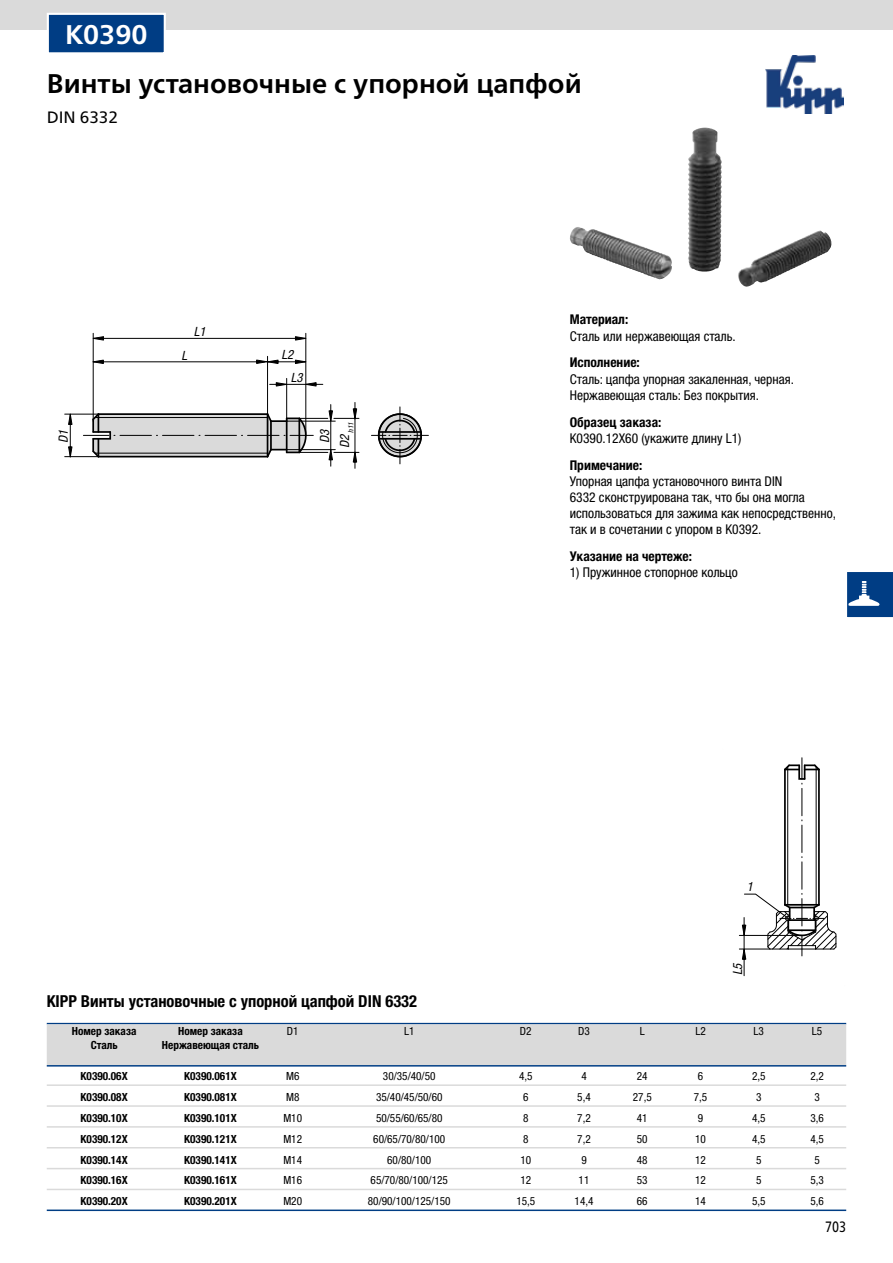
<style>
.page{position:relative;width:893px;height:1263px;background:#fff}
.page>*{position:absolute;margin:0;border:0;box-sizing:border-box;transform-origin:0 0}
.t1{font:700 27px "Frutiger Neue LTW1 G";color:#000}
.t2{font:700 27px "Frutiger Neue LTW1 G";color:#fff}
.t3{font:700 condensed 16.5px "Helvetica Neue LTW1 G";color:#000}
.t4{font:16.5px "Frutiger Neue LTW1 G";color:#000}
.t5{font:15px "Frutiger Neue LTW1 G";color:#000;scale:.81 1}
.t6{font:condensed 13.5px/16.2px "Helvetica Neue LTW1 G";color:#000}
.t7{font:700 condensed 13.5px "Helvetica Neue LTW1 G";color:#000}
.t8{font:italic condensed 12.75px/22.6px "Helvetica Neue LTW1 G";color:#000}
.t9{font:condensed 11.25px "Helvetica Neue LTW1 G";color:#000}
.t10{font:700 condensed 11.25px "Helvetica Neue LTW1 G";color:#000}
.t11{font:italic condensed 7.5px "Helvetica Neue LTW1 G";color:#000}
</style>
<div class="page">
<img style="left:765px;top:55px;width:79px;height:58px">
<div style="left:0;top:0;width:893px;height:30px;background:#dadada"></div>
<svg style="left:847px;top:572px;width:46px;height:46px;background:#245995"></svg>
<img style="left:688px;top:131px;width:6px;height:120px">
<svg style="left:371px;top:407px;width:57px;height:57px"></svg>
<hr style="left:270px;top:384px;width:53px;height:1px;background:#000">
<hr style="left:286px;top:378px;width:1px;height:43px;background:#000">
<hr style="left:268px;top:361px;width:38px;height:1px;background:#000">
<hr style="left:267px;top:356px;width:1px;height:79px;background:#000">
<hr style="left:93px;top:338px;width:213px;height:1px;background:#000">
<hr style="left:305px;top:333px;width:1px;height:102px;background:#000">
<hr style="left:93px;top:333px;width:1px;height:88px;background:#000">
<hr style="left:70px;top:414px;width:1px;height:43px;background:#000">
<hr style="left:65px;top:456px;width:33px;height:1px;background:#000">
<hr style="left:65px;top:414px;width:33px;height:1px;background:#000">
<hr style="left:330px;top:405px;width:1px;height:61px;background:#000">
<hr style="left:355px;top:402px;width:1px;height:66px;background:#000">
<svg style="left:295px;top:336px;width:12px;height:5px"></svg>
<svg style="left:92px;top:336px;width:12px;height:5px"></svg>
<svg style="left:295px;top:359px;width:12px;height:5px"></svg>
<svg style="left:275px;top:382px;width:17px;height:5px"></svg>
<svg style="left:301px;top:382px;width:16px;height:5px"></svg>
<svg style="left:68px;top:413px;width:5px;height:12px"></svg>
<svg style="left:68px;top:446px;width:5px;height:12px"></svg>
<svg style="left:83px;top:408px;width:276px;height:55px"></svg>
<hr style="left:93px;top:361px;width:172px;height:1px;background:#000">
<svg style="left:92px;top:359px;width:12px;height:5px"></svg>
<svg style="left:256px;top:359px;width:23px;height:5px"></svg>
<hr style="left:744px;top:917px;width:1px;height:59px;background:#000">
<hr style="left:739px;top:948px;width:31px;height:1px;background:#000">
<hr style="left:739px;top:935px;width:63px;height:1px;background:#000">
<svg style="left:741px;top:758px;width:96px;height:202px"></svg>
<div style="left:48px;top:14px;width:117px;height:39px;background:#003d84"></div>
<div style="left:47px;top:13px;width:119px;height:41px;border:2px solid #fff"></div>
<hr style="left:47px;top:1023px;width:799px;height:1px;background:#003d84">
<div style="left:47px;top:1024px;width:799px;height:41px;background:#dadada"></div>
<hr style="left:47px;top:1065px;width:799px;height:1px;background:#003d84">
<hr style="left:47px;top:1084px;width:799px;height:2px;background:#dadada">
<hr style="left:47px;top:1105px;width:799px;height:2px;background:#dadada">
<hr style="left:47px;top:1126px;width:799px;height:2px;background:#dadada">
<hr style="left:47px;top:1147px;width:799px;height:1px;background:#dadada">
<hr style="left:47px;top:1168px;width:799px;height:1px;background:#dadada">
<hr style="left:47px;top:1189px;width:799px;height:1px;background:#dadada">
<hr style="left:47px;top:1209px;width:799px;height:2px;background:#003d84">
<h1 class="t2" style="left:65px;top:18px;width:84px">K0390</h1>
<h1 class="t1" style="left:47px;top:67px;width:537px">Винты установочные с упорной цапфой</h1>
<p class="t4" style="left:47px;top:105px;width:73px">DIN 6332</p>
<p class="t8" style="left:194px;top:320px;width:13px">L1</p>
<p class="t8" style="left:182px;top:344px;width:7px">L</p>
<p class="t8" style="left:291px;top:343px;width:13px;text-indent:-9px">L2<br>L3</p>
<p class="t8" style="left:52px;top:443px;width:15px;rotate:-90deg">D1</p>
<p class="t11" style="left:347px;top:448px;width:27px;rotate:-90deg"><sup>D2</sup> h11</p>
<p class="t8" style="left:313px;top:443px;width:16px;rotate:-90deg">D3</p>
<p class="t7" style="left:570px;top:311px;width:60px">Материал:</p>
<p class="t6" style="left:570px;top:328px;width:167px">Сталь или нержавеющая сталь.</p>
<p class="t7" style="left:570px;top:354px;width:72px">Исполнение:</p>
<p class="t6" style="left:570px;top:371px;width:226px">Сталь: цапфа упорная закаленная, черная.<br>Нержавеющая сталь: Без покрытия.</p>
<p class="t7" style="left:570px;top:414px;width:93px">Образец заказа:</p>
<p class="t6" style="left:570px;top:430px;width:173px">K0390.12X60 (укажите длину L1)</p>
<p class="t7" style="left:570px;top:457px;width:74px">Примечание:</p>
<p class="t6" style="left:570px;top:473px;width:268px">Упорная цапфа установочного винта DIN<br>6332 сконструирована так, что бы она могла использоваться для зажима как непосредственно, так и в сочетании с упором в K0392.</p>
<p class="t7" style="left:570px;top:548px;width:124px">Указание на чертеже:</p>
<p class="t6" style="left:570px;top:565px;width:169px">1) Пружинное стопорное кольцо</p>
<p class="t8" style="left:747px;top:876px;width:8px">1</p>
<p class="t8" style="left:726px;top:975px;width:14px;rotate:-90deg">L5</p>
<p class="t3" style="left:47px;top:991px;width:372px">KIPP Винты установочные с упорной цапфой DIN 6332</p>
<p class="t10" style="left:72px;top:1024px;width:66px">Номер заказа</p>
<p class="t10" style="left:178px;top:1024px;width:66px">Номер заказа</p>
<p class="t9" style="left:287px;top:1024px;width:13px">D1</p>
<p class="t9" style="left:404px;top:1024px;width:12px">L1</p>
<p class="t9" style="left:520px;top:1024px;width:13px">D2</p>
<p class="t9" style="left:578px;top:1024px;width:13px">D3</p>
<p class="t9" style="left:640px;top:1024px;width:6px">L</p>
<p class="t9" style="left:695px;top:1024px;width:12px">L2</p>
<p class="t9" style="left:754px;top:1024px;width:12px">L3</p>
<p class="t9" style="left:812px;top:1024px;width:12px">L5</p>
<p class="t10" style="left:91px;top:1038px;width:28px">Сталь</p>
<p class="t10" style="left:162px;top:1038px;width:99px">Нержавеющая сталь</p>
<p class="t10" style="left:81px;top:1069px;width:49px">K0390.06X</p>
<p class="t10" style="left:184px;top:1069px;width:54px">K0390.061X</p>
<p class="t9" style="left:286px;top:1069px;width:15px">M6</p>
<p class="t9" style="left:383px;top:1069px;width:54px">30/35/40/50</p>
<p class="t9" style="left:519px;top:1069px;width:15px">4,5</p>
<p class="t9" style="left:581px;top:1069px;width:7px">4</p>
<p class="t9" style="left:637px;top:1069px;width:12px">24</p>
<p class="t9" style="left:698px;top:1069px;width:7px">6</p>
<p class="t9" style="left:752px;top:1069px;width:15px">2,5</p>
<p class="t9" style="left:810px;top:1069px;width:15px">2,2</p>
<p class="t10" style="left:81px;top:1090px;width:49px">K0390.08X</p>
<p class="t10" style="left:184px;top:1090px;width:54px">K0390.081X</p>
<p class="t9" style="left:286px;top:1090px;width:15px">M8</p>
<p class="t9" style="left:376px;top:1090px;width:68px">35/40/45/50/60</p>
<p class="t9" style="left:523px;top:1090px;width:7px">6</p>
<p class="t9" style="left:577px;top:1090px;width:15px">5,4</p>
<p class="t9" style="left:633px;top:1090px;width:20px">27,5</p>
<p class="t9" style="left:694px;top:1090px;width:15px">7,5</p>
<p class="t9" style="left:756px;top:1090px;width:7px">3</p>
<p class="t9" style="left:814px;top:1090px;width:7px">3</p>
<p class="t10" style="left:81px;top:1111px;width:49px">K0390.10X</p>
<p class="t10" style="left:184px;top:1111px;width:54px">K0390.101X</p>
<p class="t9" style="left:283px;top:1111px;width:20px">M10</p>
<p class="t9" style="left:376px;top:1111px;width:68px">50/55/60/65/80</p>
<p class="t9" style="left:523px;top:1111px;width:7px">8</p>
<p class="t9" style="left:577px;top:1111px;width:15px">7,2</p>
<p class="t9" style="left:637px;top:1111px;width:12px">41</p>
<p class="t9" style="left:698px;top:1111px;width:7px">9</p>
<p class="t9" style="left:752px;top:1111px;width:15px">4,5</p>
<p class="t9" style="left:810px;top:1111px;width:15px">3,6</p>
<p class="t10" style="left:81px;top:1132px;width:49px">K0390.12X</p>
<p class="t10" style="left:184px;top:1132px;width:54px">K0390.121X</p>
<p class="t9" style="left:283px;top:1132px;width:20px">M12</p>
<p class="t9" style="left:373px;top:1132px;width:73px">60/65/70/80/100</p>
<p class="t9" style="left:523px;top:1132px;width:7px">8</p>
<p class="t9" style="left:577px;top:1132px;width:15px">7,2</p>
<p class="t9" style="left:637px;top:1132px;width:12px">50</p>
<p class="t9" style="left:695px;top:1132px;width:12px">10</p>
<p class="t9" style="left:752px;top:1132px;width:15px">4,5</p>
<p class="t9" style="left:810px;top:1132px;width:15px">4,5</p>
<p class="t10" style="left:81px;top:1153px;width:49px">K0390.14X</p>
<p class="t10" style="left:184px;top:1153px;width:54px">K0390.141X</p>
<p class="t9" style="left:283px;top:1153px;width:20px">M14</p>
<p class="t9" style="left:387px;top:1153px;width:46px">60/80/100</p>
<p class="t9" style="left:520px;top:1153px;width:12px">10</p>
<p class="t9" style="left:581px;top:1153px;width:7px">9</p>
<p class="t9" style="left:637px;top:1153px;width:12px">48</p>
<p class="t9" style="left:695px;top:1153px;width:12px">12</p>
<p class="t9" style="left:756px;top:1153px;width:7px">5</p>
<p class="t9" style="left:814px;top:1153px;width:7px">5</p>
<p class="t10" style="left:81px;top:1174px;width:49px">K0390.16X</p>
<p class="t10" style="left:184px;top:1174px;width:54px">K0390.161X</p>
<p class="t9" style="left:283px;top:1174px;width:20px">M16</p>
<p class="t9" style="left:371px;top:1174px;width:79px">65/70/80/100/125</p>
<p class="t9" style="left:520px;top:1174px;width:12px">12</p>
<p class="t9" style="left:579px;top:1174px;width:12px">11</p>
<p class="t9" style="left:637px;top:1174px;width:12px">53</p>
<p class="t9" style="left:695px;top:1174px;width:12px">12</p>
<p class="t9" style="left:756px;top:1174px;width:7px">5</p>
<p class="t9" style="left:810px;top:1174px;width:15px">5,3</p>
<p class="t10" style="left:81px;top:1194px;width:49px">K0390.20X</p>
<p class="t10" style="left:184px;top:1194px;width:54px">K0390.201X</p>
<p class="t9" style="left:283px;top:1195px;width:20px">M20</p>
<p class="t9" style="left:368px;top:1195px;width:84px">80/90/100/125/150</p>
<p class="t9" style="left:516px;top:1195px;width:20px">15,5</p>
<p class="t9" style="left:575px;top:1195px;width:20px">14,4</p>
<p class="t9" style="left:637px;top:1195px;width:12px">66</p>
<p class="t9" style="left:695px;top:1195px;width:12px">14</p>
<p class="t9" style="left:752px;top:1195px;width:15px">5,5</p>
<p class="t9" style="left:810px;top:1195px;width:15px">5,6</p>
<p class="t5" style="left:825px;top:1215px;width:27px">703</p>
</div>
